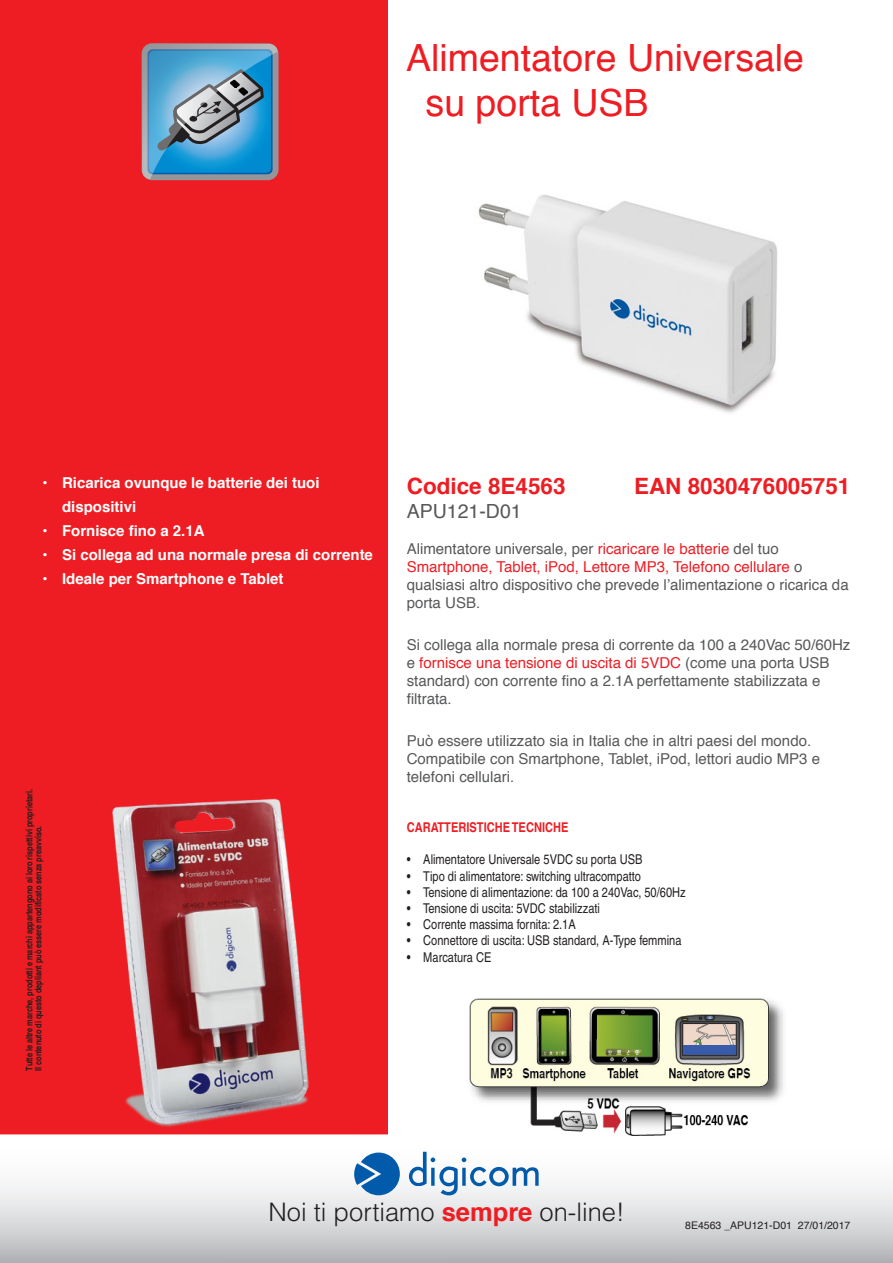
<style>
.page{position:relative;width:893px;height:1263px;background:#fff}
.page>*{position:absolute;margin:0;border:0;box-sizing:border-box;transform-origin:0 0}
.t1{font:37.5px/45px "Helvetica";color:#ee1d23}
.t2{font:300 25.5px "Helvetica";color:#231f20}
.t3{font:700 22.5px "Helvetica";color:#ee1d23}
.t4{font:19.5px "Helvetica";color:#57585a}
.t5{font:15px/18px "Helvetica";color:#57585a}
.t6{font:700 15px/24px "Helvetica";color:#fff}
.t7{font:condensed 13.5px "Helvetica";color:#231f20}
.t8{font:700 condensed 13.5px "Helvetica";color:#ee1d23}
.t9{font:10.5px "Helvetica";color:#231f20}
.t10{font:700 condensed 9px/9px "Helvetica";letter-spacing:-.005em;color:#231f20}
.s1{color:#ee1d23}
.s2{font-weight:700;color:#ee1d23}
</style>
<div class="page">
<div style="left:0;top:0;width:388px;height:1134px;background:#ee1d23"></div>
<div style="left:0;top:1134px;width:893px;height:129px;background:linear-gradient(to bottom,#fff,#bdbec1)"></div>
<svg style="left:354px;top:1152px;width:46px;height:43px"></svg>
<svg style="left:409px;top:1152px;width:130px;height:43px"></svg>
<img style="left:478px;top:195px;width:300px;height:218px">
<img style="left:464px;top:998px;width:327px;height:138px">
<div style="left:142px;top:43px;width:137px;height:137px;border:6px solid #939598;border-radius:8px"></div>
<svg style="left:142px;top:44px;width:136px;height:135px;background:#609dbd"></svg>
<img style="left:112px;top:798px;width:197px;height:329px">
<h1 class="t1" style="left:426px;top:38px;width:380px;text-indent:-20px">Alimentatore Universale su porta USB</h1>
<p class="t6" style="left:62px;top:472px;width:259px;text-indent:-20px">• Ricarica ovunque le batterie dei tuoi dispositivi</p>
<p class="t6" style="left:43px;top:520px;width:164px">• Fornisce fino a 2.1A</p>
<p class="t6" style="left:43px;top:544px;width:332px">• Si collega ad una normale presa di corrente</p>
<p class="t6" style="left:43px;top:568px;width:242px">• Ideale per Smartphone e Tablet</p>
<p class="t10" style="left:25px;top:1071px;width:284px;rotate:-90deg">Tutte le altre marche, prodotti e marchi appartengono ai loro rispettivi proprietari.<br>Il contenuto di questo depliant può essere modificato senza preavviso.</p>
<h3 class="t3" style="left:407px;top:471px;width:160px">Codice 8E4563</h3>
<h3 class="t3" style="left:634px;top:471px;width:218px">EAN 8030476005751</h3>
<h3 class="t4" style="left:407px;top:497px;width:116px">APU121-D01</h3>
<p class="t5" style="left:407px;top:540px;width:443px">Alimentatore universale, per <span class="s1">ricaricare le batterie</span> del tuo <span class="s1">Smartphone, Tablet, iPod, Lettore MP3, Telefono cellulare</span> o qualsiasi altro dispositivo che prevede l’alimentazione o ricarica da porta USB.</p>
<p class="t5" style="left:407px;top:636px;width:445px">Si collega alla normale presa di corrente da 100 a 240Vac 50/60Hz e <span class="s1">fornisce una tensione di uscita di 5VDC</span> (come una porta USB standard) con corrente fino a 2.1A perfettamente stabilizzata e filtrata.</p>
<p class="t5" style="left:407px;top:732px;width:415px">Può essere utilizzato sia in Italia che in altri paesi del mondo.<br>Compatibile con Smartphone, Tablet, iPod, lettori audio MP3 e telefoni cellulari.</p>
<p class="t8" style="left:407px;top:819px;width:163px">CARATTERISTICHE TECNICHE</p>
<p class="t7" style="left:407px;top:852px;width:237px">• Alimentatore Universale 5VDC su porta USB</p>
<p class="t7" style="left:407px;top:868px;width:236px">• Tipo di alimentatore: switching ultracompatto</p>
<p class="t7" style="left:407px;top:884px;width:280px">• Tensione di alimentazione: da 100 a 240Vac, 50/60Hz</p>
<p class="t7" style="left:407px;top:900px;width:195px">• Tensione di uscita: 5VDC stabilizzati</p>
<p class="t7" style="left:407px;top:917px;width:170px">• Corrente massima fornita: 2.1A</p>
<p class="t7" style="left:407px;top:933px;width:276px">• Connettore di uscita: USB standard, A-Type femmina</p>
<p class="t7" style="left:407px;top:949px;width:86px">• Marcatura CE</p>
<h2 class="t2" style="left:268px;top:1196px;width:358px">Noi ti portiamo <span class="s2">sempre</span> on-line!</h2>
<p class="t9" style="left:685px;top:1218px;width:167px">8E4563 _APU121-D01 27/01/2017</p>
</div>
